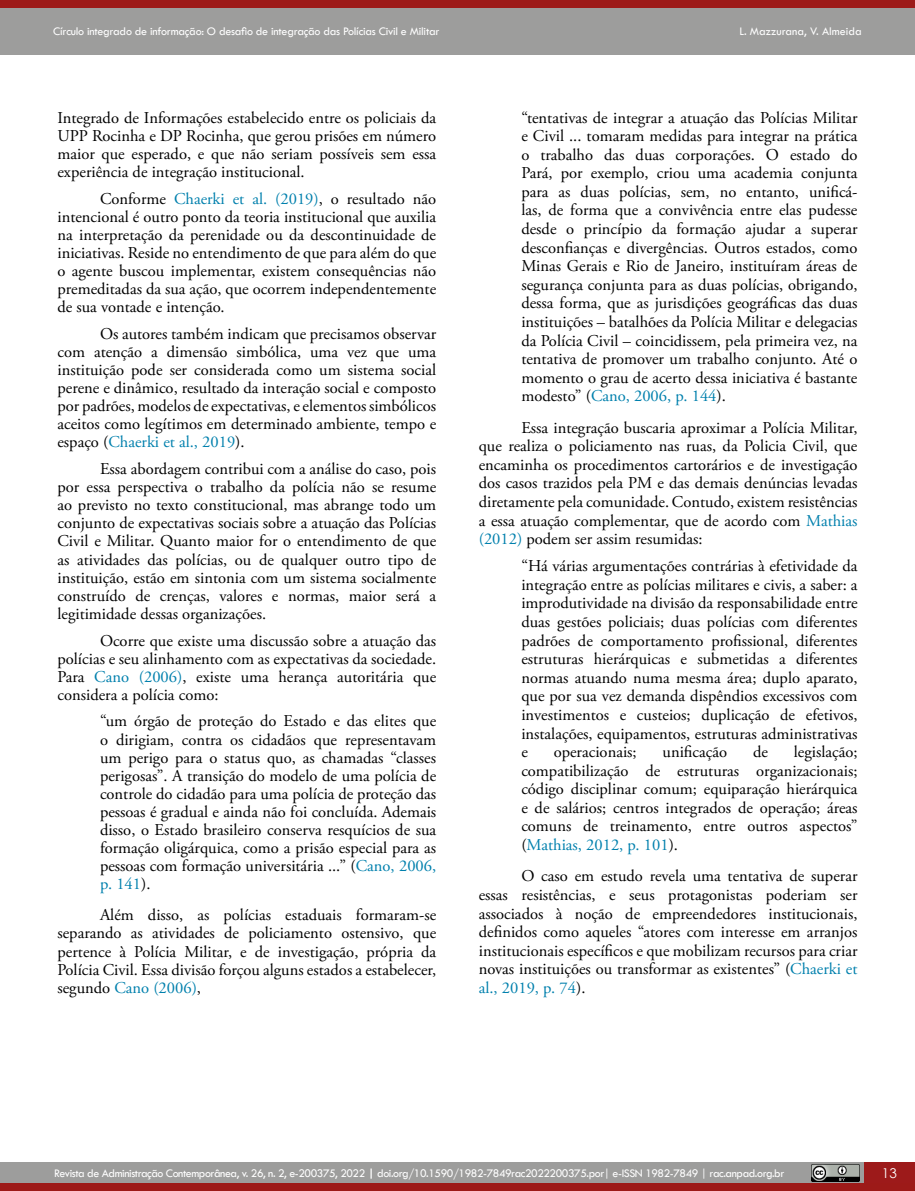
<style>
.page{position:relative;width:915px;height:1191px;background:#fff}
.page>*{position:absolute;margin:0;border:0;box-sizing:border-box;transform-origin:0 0}
.t1{font:16.5px/18.6px "Adobe Garamond Pro";color:#000;text-align:justify}
.t2{font:13.5px "Century Gothic";color:#fff}
.t3{font:12px "Tw Cen";letter-spacing:-.035em;color:#fff}
.t4{font:12px "Tw Cen";color:#fff}
.s1{color:#0080ad}
.s2{font-weight:700}
</style>
<div class="page">
<div style="left:863px;top:1162px;width:51px;height:21px;background:#9d1a1a"></div>
<div style="left:0;top:0;width:914px;height:54px;background:#9d9d9c"></div>
<div style="left:0;top:0;width:914px;height:7px;background:#9d1a18"></div>
<div style="left:0;top:1162px;width:863px;height:21px;background:#9d9d9c"></div>
<div style="left:0;top:1183px;width:914px;height:8px;background:#9d1a18"></div>
<img style="left:811px;top:1164px;width:48px;height:17px">
<p class="t3" style="left:53px;top:24px;width:387px">Círculo integrado de informação: O desafio de integração das Polícias Civil e Militar</p>
<p class="t4" style="left:739px;top:24px;width:124px">L. Mazzurana, V. Almeida</p>
<p class="t1" style="left:57px;top:109px;width:380px;line-height:18.1px">Integrado de Informações estabelecido entre os policiais da UPP Rocinha e DP Rocinha, que gerou prisões em número maior que esperado, e que não seriam possíveis sem essa experiência de integração institucional.</p>
<p class="t1" style="left:57px;top:190px;width:380px;line-height:18.1px;text-indent:43px">Conforme <span class="s1">Chaerki et al. (2019)</span>, o resultado não intencional é outro ponto da teoria institucional que auxilia na interpretação da perenidade ou da descontinuidade de iniciativas. Reside no entendimento de que para além do que o agente buscou implementar, existem consequências não premeditadas da sua ação, que ocorrem independentemente de sua vontade e intenção.</p>
<p class="t1" style="left:57px;top:325px;width:380px;line-height:18.1px;text-indent:43px">Os autores também indicam que precisamos observar com atenção a dimensão simbólica, uma vez que uma instituição pode ser considerada como um sistema social perene e dinâmico, resultado da interação social e composto por padrões, modelos de expectativas, e elementos simbólicos aceitos como legítimos em determinado ambiente, tempo e espaço (<span class="s1">Chaerki et al., 2019</span>).</p>
<p class="t1" style="left:57px;top:460px;width:380px;line-height:18.1px;text-indent:43px">Essa abordagem contribui com a análise do caso, pois por essa perspectiva o trabalho da polícia não se resume ao previsto no texto constitucional, mas abrange todo um conjunto de expectativas sociais sobre a atuação das Polícias Civil e Militar. Quanto maior for o entendimento de que as atividades das polícias, ou de qualquer outro tipo de instituição, estão em sintonia com um sistema socialmente construído de crenças, valores e normas, maior será a legitimidade dessas organizações.</p>
<p class="t1" style="left:57px;top:632px;width:380px;line-height:18.1px;text-indent:43px">Ocorre que existe uma discussão sobre a atuação das polícias e seu alinhamento com as expectativas da sociedade.<br>Para <span class="s1">Cano (2006)</span>, existe uma herança autoritária que considera a polícia como:</p>
<p class="t1" style="left:100px;top:712px;width:337px;line-height:18.1px">“um órgão de proteção do Estado e das elites que o dirigiam, contra os cidadãos que representavam um perigo para o status quo, as chamadas “classes perigosas”. A transição do modelo de uma polícia de controle do cidadão para uma polícia de proteção das pessoas é gradual e ainda não foi concluída. Ademais disso, o Estado brasileiro conserva resquícios de sua formação oligárquica, como a prisão especial para as pessoas com formação universitária ...” (<span class="s1">Cano, 2006, p. 141</span>).</p>
<p class="t1" style="left:57px;top:906px;width:380px;line-height:18.1px;text-indent:43px">Além disso, as polícias estaduais formaram-se separando as atividades de policiamento ostensivo, que pertence à Polícia Militar, e de investigação, própria da Polícia Civil. Essa divisão forçou alguns estados a estabelecer, segundo <span class="s1">Cano (2006)</span>,</p>
<p class="t1" style="left:521px;top:109px;width:337px">“tentativas de integrar a atuação das Polícias Militar e Civil ... tomaram medidas para integrar na prática o trabalho das duas corporações. O estado do Pará, por exemplo, criou uma academia conjunta para as duas polícias, sem, no entanto, unificá&shy;las, de forma que a convivência entre elas pudesse desde o princípio da formação ajudar a superar desconfianças e divergências. Outros estados, como Minas Gerais e Rio de Janeiro, instituíram áreas de segurança conjunta para as duas polícias, obrigando, dessa forma, que as jurisdições geográficas das duas instituições – batalhões da Polícia Militar e delegacias da Polícia Civil – coincidissem, pela primeira vez, na tentativa de promover um trabalho conjunto. Até o momento o grau de acerto dessa iniciativa é bastante modesto” (<span class="s1">Cano, 2006, p. 144</span>).</p>
<p class="t1" style="left:478px;top:419px;width:380px;text-indent:43px">Essa integração buscaria aproximar a Polícia Militar, que realiza o policiamento nas ruas, da Policia Civil, que encaminha os procedimentos cartorários e de investigação dos casos trazidos pela PM e das demais denúncias levadas diretamente pela comunidade. Contudo, existem resistências a essa atuação complementar, que de acordo com <span class="s1">Mathias (2012)</span> podem ser assim resumidas:</p>
<p class="t1" style="left:521px;top:557px;width:337px">“Há várias argumentações contrárias à efetividade da integração entre as polícias militares e civis, a saber: a improdutividade na divisão da responsabilidade entre duas gestões policiais; duas polícias com diferentes padrões de comportamento profissional, diferentes estruturas hierárquicas e submetidas a diferentes normas atuando numa mesma área; duplo aparato, que por sua vez demanda dispêndios excessivos com investimentos e custeios; duplicação de efetivos, instalações, equipamentos, estruturas administrativas e</p>
<p class="t1" style="left:521px;top:743px;width:337px;text-indent:272px">legislação; compatibilização de estruturas organizacionais; código disciplinar comum; equiparação hierárquica e de salários; centros integrados de operação; áreas comuns de treinamento, entre outros aspectos” (<span class="s1">Mathias, 2012, p. 101</span>).</p>
<p class="t1" style="left:478px;top:867px;width:380px;text-indent:43px">O caso em estudo revela uma tentativa de superar essas resistências, e seus protagonistas poderiam ser associados à noção de empreendedores institucionais, definidos como aqueles “atores com interesse em arranjos institucionais específicos e que mobilizam recursos para criar novas instituições ou transformar as existentes” (<span class="s1">Chaerki et al., 2019, p. 74</span>).</p>
<p class="t1" style="left:553px;top:743px;width:84px">operacionais;</p>
<p class="t1" style="left:662px;top:743px;width:66px">unificação</p>
<p class="t1" style="left:752px;top:743px;width:16px">de</p>
<p class="t3" style="left:54px;top:1166px;width:731px">Revista de Administração Contemporânea, v. 26, n. 2, e-200375, 2022 <span class="s2">|</span> doi.org/10.1590/1982-7849rac2022200375.por| e-ISSN 1982-7849 | rac.anpad.org.br</p>
<p class="t2" style="left:881px;top:1163px;width:16px">13</p>
</div>
